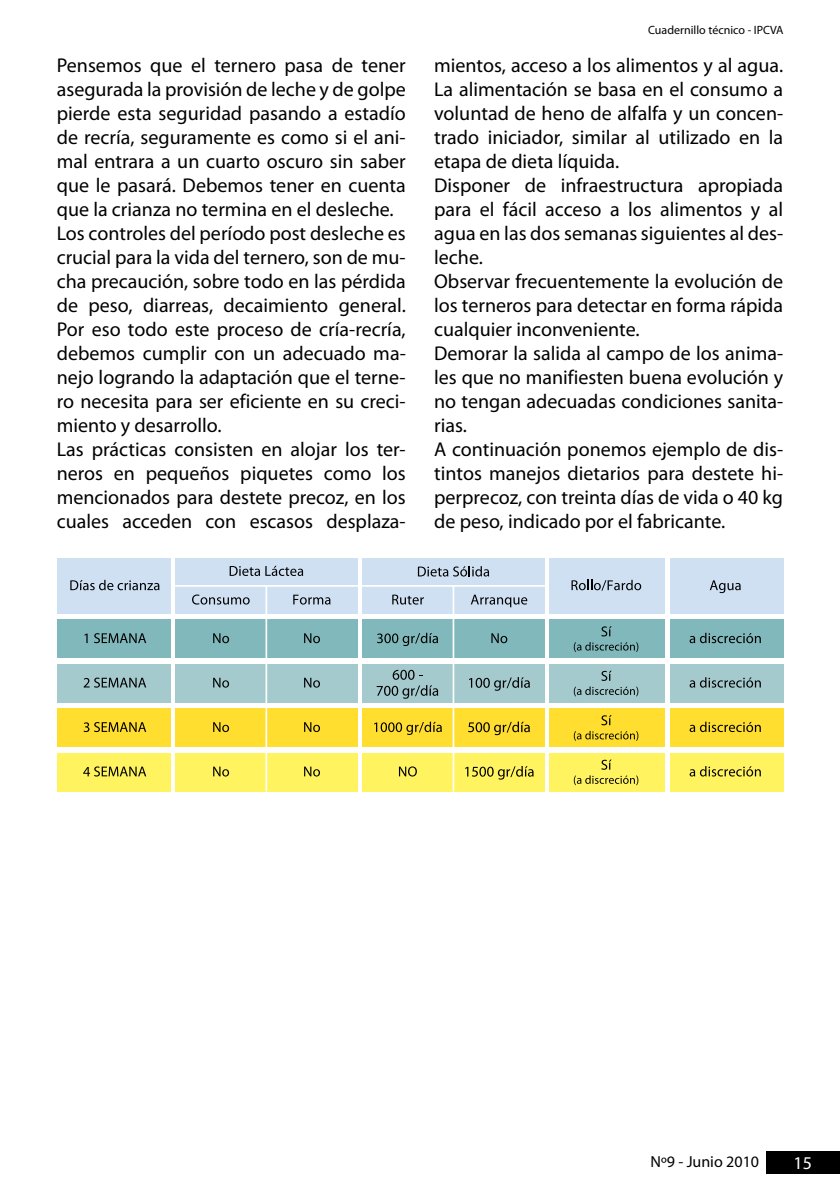
<style>
.page{position:relative;width:840px;height:1191px;background:#fff}
.page>*{position:absolute;margin:0;border:0;box-sizing:border-box;transform-origin:0 0}
.t1{font:20px/24px "Myriad Pro";color:#000}
.t2{font:18px "Myriad Pro";color:#fff}
.t3{font:16px "Myriad Pro";color:#000}
.t4{font:12px "Myriad Pro";color:#000}
</style>
<div class="page">
<div style="left:765px;top:1151px;width:74px;height:22px;background:#000"></div>
<div style="left:362px;top:558px;width:182px;height:55px;background:#cfe0f3"></div>
<div style="left:549px;top:558px;width:115px;height:55px;background:#cfe0f3"></div>
<div style="left:57px;top:558px;width:113px;height:55px;background:#cfe0f3"></div>
<div style="left:669px;top:558px;width:113px;height:55px;background:#cfe0f3"></div>
<div style="left:175px;top:558px;width:182px;height:55px;background:#cfe0f3"></div>
<div style="left:549px;top:619px;width:115px;height:39px;background:#81b8bc"></div>
<div style="left:57px;top:619px;width:113px;height:39px;background:#81b8bc"></div>
<div style="left:175px;top:619px;width:182px;height:39px;background:#81b8bc"></div>
<div style="left:362px;top:619px;width:182px;height:39px;background:#81b8bc"></div>
<div style="left:669px;top:619px;width:113px;height:39px;background:#81b8bc"></div>
<div style="left:175px;top:664px;width:182px;height:38px;background:#a5cacd"></div>
<div style="left:549px;top:664px;width:115px;height:38px;background:#a5cacd"></div>
<div style="left:57px;top:664px;width:113px;height:38px;background:#a5cacd"></div>
<div style="left:669px;top:664px;width:113px;height:38px;background:#a5cacd"></div>
<div style="left:362px;top:664px;width:182px;height:38px;background:#a5cacd"></div>
<div style="left:549px;top:708px;width:115px;height:39px;background:#ffde2f"></div>
<div style="left:57px;top:708px;width:113px;height:39px;background:#ffde2f"></div>
<div style="left:362px;top:708px;width:182px;height:39px;background:#ffde2f"></div>
<div style="left:175px;top:708px;width:182px;height:39px;background:#ffde2f"></div>
<div style="left:669px;top:708px;width:113px;height:39px;background:#ffde2f"></div>
<div style="left:549px;top:752px;width:115px;height:39px;background:#fff45f"></div>
<div style="left:57px;top:752px;width:113px;height:39px;background:#fff45f"></div>
<div style="left:669px;top:752px;width:113px;height:39px;background:#fff45f"></div>
<div style="left:362px;top:752px;width:182px;height:39px;background:#fff45f"></div>
<div style="left:175px;top:752px;width:182px;height:39px;background:#fff45f"></div>
<svg style="left:229px;top:566px;width:74px;height:10px"></svg>
<svg style="left:417px;top:566px;width:72px;height:10px"></svg>
<svg style="left:571px;top:580px;width:69px;height:10px"></svg>
<svg style="left:601px;top:626px;width:10px;height:10px"></svg>
<svg style="left:573px;top:642px;width:65px;height:10px"></svg>
<svg style="left:573px;top:670px;width:65px;height:26px"></svg>
<svg style="left:601px;top:715px;width:10px;height:10px"></svg>
<svg style="left:573px;top:731px;width:65px;height:9px"></svg>
<svg style="left:573px;top:759px;width:65px;height:26px"></svg>
<svg style="left:392px;top:594px;width:31px;height:10px"></svg>
<svg style="left:377px;top:633px;width:61px;height:13px"></svg>
<svg style="left:374px;top:721px;width:67px;height:14px"></svg>
<svg style="left:399px;top:766px;width:17px;height:10px"></svg>
<svg style="left:470px;top:594px;width:57px;height:13px"></svg>
<svg style="left:491px;top:633px;width:16px;height:10px"></svg>
<svg style="left:70px;top:580px;width:89px;height:10px"></svg>
<svg style="left:84px;top:633px;width:4px;height:10px"></svg>
<svg style="left:94px;top:633px;width:52px;height:10px"></svg>
<svg style="left:84px;top:677px;width:62px;height:10px"></svg>
<svg style="left:83px;top:722px;width:63px;height:10px"></svg>
<svg style="left:83px;top:766px;width:63px;height:10px"></svg>
<svg style="left:192px;top:594px;width:57px;height:10px"></svg>
<svg style="left:213px;top:633px;width:16px;height:10px"></svg>
<svg style="left:213px;top:678px;width:16px;height:9px"></svg>
<svg style="left:213px;top:722px;width:16px;height:10px"></svg>
<svg style="left:213px;top:766px;width:16px;height:10px"></svg>
<svg style="left:293px;top:594px;width:37px;height:10px"></svg>
<svg style="left:304px;top:633px;width:16px;height:10px"></svg>
<svg style="left:304px;top:678px;width:16px;height:9px"></svg>
<svg style="left:304px;top:722px;width:16px;height:10px"></svg>
<svg style="left:304px;top:766px;width:16px;height:10px"></svg>
<svg style="left:709px;top:580px;width:31px;height:13px"></svg>
<svg style="left:689px;top:633px;width:71px;height:10px"></svg>
<svg style="left:689px;top:677px;width:71px;height:10px"></svg>
<svg style="left:689px;top:721px;width:71px;height:11px"></svg>
<svg style="left:689px;top:766px;width:71px;height:10px"></svg>
<hr style="left:172px;top:585px;width:374px;height:1px;background:#fff">
<hr style="left:265px;top:586px;width:2px;height:205px;background:#fff">
<hr style="left:452px;top:586px;width:2px;height:205px;background:#fff">
<svg style="left:376px;top:670px;width:62px;height:29px"></svg>
<svg style="left:468px;top:721px;width:61px;height:14px"></svg>
<svg style="left:465px;top:766px;width:68px;height:13px"></svg>
<svg style="left:469px;top:677px;width:60px;height:14px"></svg>
<p class="t4" style="left:647px;top:22px;width:137px">Cuadernillo técnico - IPCVA</p>
<p class="t1" style="left:57px;top:53px;width:350px">Pensemos que el ternero pasa de tener asegurada la provisión de leche y de golpe pierde esta seguridad pasando a estadío de recría, seguramente es como si el ani&shy;mal entrara a un cuarto oscuro sin saber que le pasará. Debemos tener en cuenta que la crianza no termina en el desleche.<br>Los controles del período post desleche es crucial para la vida del ternero, son de mu&shy;cha precaución, sobre todo en las pérdida de peso, diarreas, decaimiento general.<br>Por eso todo este proceso de cría-recría, debemos cumplir con un adecuado ma&shy;nejo logrando la adaptación que el terne&shy;ro necesita para ser eficiente en su creci&shy;miento y desarrollo.<br>Las prácticas consisten en alojar los ter&shy;neros en pequeños piquetes como los mencionados para destete precoz, en los cuales acceden con escasos desplaza-</p>
<p class="t1" style="left:434px;top:53px;width:350px">mientos, acceso a los alimentos y al agua.<br>La alimentación se basa en el consumo a voluntad de heno de alfalfa y un concen&shy;trado iniciador, similar al utilizado en la etapa de dieta líquida.<br>Disponer de infraestructura apropiada para el fácil acceso a los alimentos y al agua en las dos semanas siguientes al des&shy;leche.<br>Observar frecuentemente la evolución de los terneros para detectar en forma rápida cualquier inconveniente.<br>Demorar la salida al campo de los anima&shy;les que no manifiesten buena evolución y no tengan adecuadas condiciones sanita&shy;rias.<br>A continuación ponemos ejemplo de dis&shy;tintos manejos dietarios para destete hi&shy;perprecoz, con treinta días de vida o 40 kg de peso, indicado por el fabricante.</p>
<p class="t3" style="left:650px;top:1151px;width:110px">Nº9 - Junio 2010</p>
<p class="t2" style="left:793px;top:1151px;width:20px">15</p>
</div>
